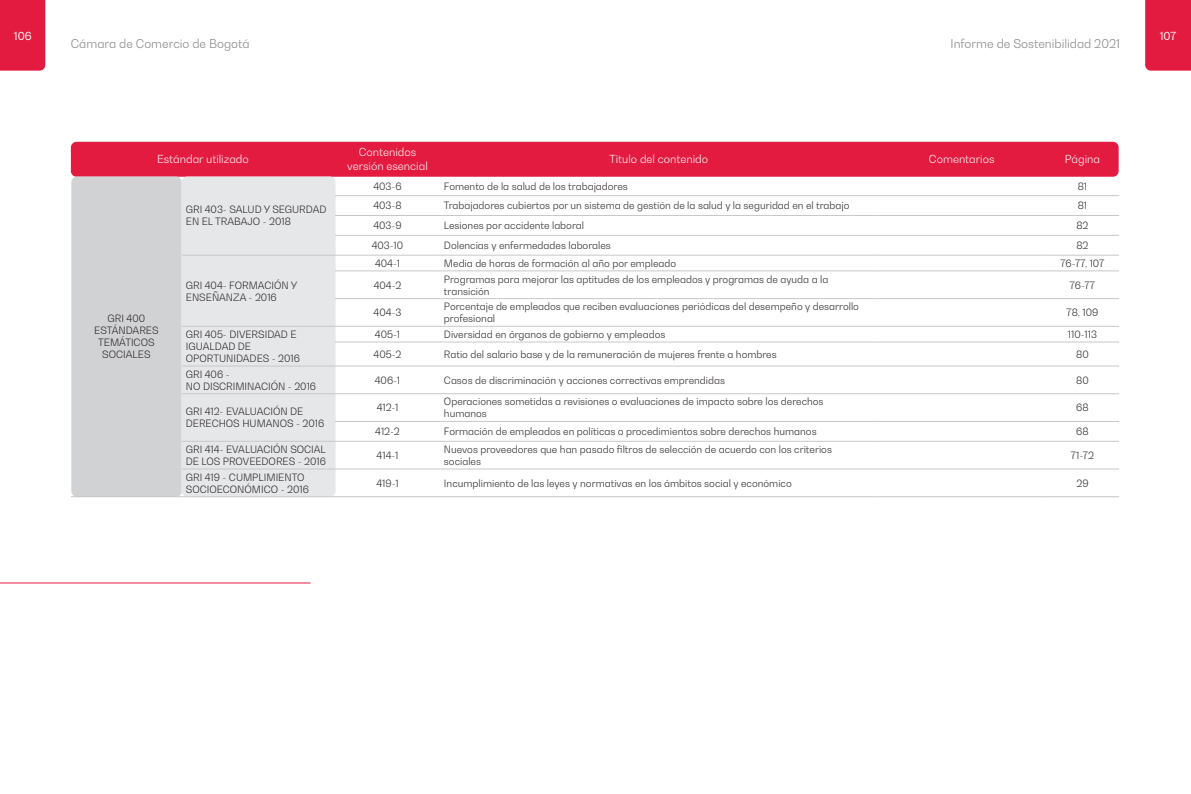
<style>
.page{position:relative;width:1191px;height:794px;background:#fff}
.page>*{position:absolute;margin:0;border:0;box-sizing:border-box;transform-origin:0 0}
.t1{font:300 12px "Bw Gradual";color:#808285}
.t2{font:300 11px "Bw Gradual";color:#fff}
.t3{font:11px "Bw Gradual";color:#fff}
.t4{font:300 10px/12px "Bw Gradual";color:#231f20}
</style>
<div class="page">
<div style="left:1145px;top:0;width:46px;height:71px;background:#e31b40"></div>
<div style="left:0;top:0;width:45px;height:71px;background:#e31b40"></div>
<div style="left:71px;top:142px;width:1047px;height:35px;background:#e31b40;border-radius:6px"></div>
<div style="left:71px;top:176px;width:111px;height:321px;background:#d1d2d4;border-radius:6px"></div>
<div style="left:181px;top:176px;width:154px;height:321px;background:#e6e7e9;border-radius:6px"></div>
<hr style="left:71px;top:496px;width:111px;height:1px;background:#c7c8ca">
<hr style="left:335px;top:195px;width:105px;height:1px;background:#c7c8ca">
<hr style="left:440px;top:195px;width:437px;height:1px;background:#c7c8ca">
<hr style="left:877px;top:195px;width:168px;height:1px;background:#c7c8ca">
<hr style="left:1045px;top:195px;width:74px;height:1px;background:#c7c8ca">
<hr style="left:335px;top:215px;width:105px;height:1px;background:#c7c8ca">
<hr style="left:440px;top:215px;width:437px;height:1px;background:#c7c8ca">
<hr style="left:877px;top:215px;width:168px;height:1px;background:#c7c8ca">
<hr style="left:1045px;top:215px;width:74px;height:1px;background:#c7c8ca">
<hr style="left:335px;top:235px;width:105px;height:1px;background:#c7c8ca">
<hr style="left:440px;top:235px;width:437px;height:1px;background:#c7c8ca">
<hr style="left:877px;top:235px;width:168px;height:1px;background:#c7c8ca">
<hr style="left:1045px;top:235px;width:74px;height:1px;background:#c7c8ca">
<hr style="left:182px;top:255px;width:153px;height:1px;background:#c7c8ca">
<hr style="left:335px;top:255px;width:105px;height:1px;background:#c7c8ca">
<hr style="left:440px;top:255px;width:437px;height:1px;background:#c7c8ca">
<hr style="left:877px;top:255px;width:168px;height:1px;background:#c7c8ca">
<hr style="left:1045px;top:255px;width:74px;height:1px;background:#c7c8ca">
<hr style="left:335px;top:271px;width:105px;height:1px;background:#c7c8ca">
<hr style="left:440px;top:271px;width:437px;height:1px;background:#c7c8ca">
<hr style="left:877px;top:271px;width:168px;height:1px;background:#c7c8ca">
<hr style="left:1045px;top:271px;width:74px;height:1px;background:#c7c8ca">
<hr style="left:335px;top:298px;width:105px;height:1px;background:#c7c8ca">
<hr style="left:440px;top:298px;width:437px;height:1px;background:#c7c8ca">
<hr style="left:877px;top:298px;width:168px;height:1px;background:#c7c8ca">
<hr style="left:1045px;top:298px;width:74px;height:1px;background:#c7c8ca">
<hr style="left:182px;top:326px;width:153px;height:1px;background:#c7c8ca">
<hr style="left:335px;top:326px;width:105px;height:1px;background:#c7c8ca">
<hr style="left:440px;top:326px;width:437px;height:1px;background:#c7c8ca">
<hr style="left:877px;top:326px;width:168px;height:1px;background:#c7c8ca">
<hr style="left:1045px;top:326px;width:74px;height:1px;background:#c7c8ca">
<hr style="left:335px;top:342px;width:105px;height:1px;background:#c7c8ca">
<hr style="left:440px;top:342px;width:437px;height:1px;background:#c7c8ca">
<hr style="left:877px;top:342px;width:168px;height:1px;background:#c7c8ca">
<hr style="left:1045px;top:342px;width:74px;height:1px;background:#c7c8ca">
<hr style="left:182px;top:366px;width:153px;height:1px;background:#c7c8ca">
<hr style="left:335px;top:366px;width:105px;height:1px;background:#c7c8ca">
<hr style="left:440px;top:366px;width:437px;height:1px;background:#c7c8ca">
<hr style="left:877px;top:366px;width:168px;height:1px;background:#c7c8ca">
<hr style="left:1045px;top:366px;width:74px;height:1px;background:#c7c8ca">
<hr style="left:182px;top:393px;width:153px;height:1px;background:#c7c8ca">
<hr style="left:335px;top:393px;width:105px;height:1px;background:#c7c8ca">
<hr style="left:440px;top:393px;width:437px;height:1px;background:#c7c8ca">
<hr style="left:877px;top:393px;width:168px;height:1px;background:#c7c8ca">
<hr style="left:1045px;top:393px;width:74px;height:1px;background:#c7c8ca">
<hr style="left:335px;top:421px;width:105px;height:1px;background:#c7c8ca">
<hr style="left:440px;top:421px;width:437px;height:1px;background:#c7c8ca">
<hr style="left:877px;top:421px;width:168px;height:1px;background:#c7c8ca">
<hr style="left:1045px;top:421px;width:74px;height:1px;background:#c7c8ca">
<hr style="left:182px;top:441px;width:153px;height:1px;background:#c7c8ca">
<hr style="left:335px;top:441px;width:105px;height:1px;background:#c7c8ca">
<hr style="left:440px;top:441px;width:437px;height:1px;background:#c7c8ca">
<hr style="left:877px;top:441px;width:168px;height:1px;background:#c7c8ca">
<hr style="left:1045px;top:441px;width:74px;height:1px;background:#c7c8ca">
<hr style="left:182px;top:469px;width:153px;height:1px;background:#c7c8ca">
<hr style="left:335px;top:469px;width:105px;height:1px;background:#c7c8ca">
<hr style="left:440px;top:469px;width:437px;height:1px;background:#c7c8ca">
<hr style="left:877px;top:469px;width:168px;height:1px;background:#c7c8ca">
<hr style="left:1045px;top:469px;width:74px;height:1px;background:#c7c8ca">
<hr style="left:182px;top:496px;width:153px;height:1px;background:#c7c8ca">
<hr style="left:335px;top:496px;width:105px;height:1px;background:#c7c8ca">
<hr style="left:440px;top:496px;width:437px;height:1px;background:#c7c8ca">
<hr style="left:877px;top:496px;width:168px;height:1px;background:#c7c8ca">
<hr style="left:1045px;top:496px;width:74px;height:1px;background:#c7c8ca">
<hr style="left:0;top:583px;width:310px;height:1px;background:#e31b40">
<p class="t3" style="left:14px;top:28px;width:19px">106</p>
<p class="t3" style="left:1159px;top:28px;width:18px">107</p>
<p class="t1" style="left:71px;top:35px;width:180px">Cámara de Comercio de Bogotá</p>
<p class="t1" style="left:950px;top:35px;width:171px">Informe de Sostenibilidad 2021</p>
<p class="t2" style="left:157px;top:152px;width:93px">Estándar utilizado</p>
<p class="t2" style="left:359px;top:145px;width:59px">Contenidos</p>
<p class="t2" style="left:347px;top:158px;width:82px">versión esencial</p>
<p class="t2" style="left:609px;top:152px;width:100px">Titulo del contenido</p>
<p class="t2" style="left:929px;top:152px;width:67px">Comentarios</p>
<p class="t2" style="left:1064px;top:152px;width:37px">Página</p>
<p class="t4" style="left:186px;top:203px;width:142px">GRI 403- SALUD Y SEGURDAD<br>EN EL TRABAJO - 2018</p>
<p class="t4" style="left:373px;top:180px;width:30px">403-6</p>
<p class="t4" style="left:444px;top:180px;width:185px">Fomento de la salud de los trabajadores</p>
<p class="t4" style="left:1077px;top:180px;width:11px">81</p>
<p class="t4" style="left:373px;top:199px;width:30px">403-8</p>
<p class="t4" style="left:444px;top:199px;width:407px">Trabajadores cubiertos por un sistema de gestión de la salud y la seguridad en el trabajo</p>
<p class="t4" style="left:1077px;top:199px;width:11px">81</p>
<p class="t4" style="left:373px;top:219px;width:30px">403-9</p>
<p class="t4" style="left:444px;top:219px;width:142px">Lesiones por accidente laboral</p>
<p class="t4" style="left:1076px;top:219px;width:14px">82</p>
<p class="t4" style="left:372px;top:239px;width:33px">403-10</p>
<p class="t4" style="left:444px;top:239px;width:168px">Dolencias y enfermedades laborales</p>
<p class="t4" style="left:1076px;top:239px;width:14px">82</p>
<p class="t4" style="left:108px;top:312px;width:39px">GRI 400</p>
<p class="t4" style="left:94px;top:324px;width:66px">ESTÁNDARES</p>
<p class="t4" style="left:98px;top:336px;width:58px">TEMÁTICOS</p>
<p class="t4" style="left:102px;top:348px;width:50px">SOCIALES</p>
<p class="t4" style="left:186px;top:279px;width:113px">GRI 404- FORMACIÓN Y</p>
<p class="t4" style="left:186px;top:291px;width:92px">ENSEÑANZA - 2016</p>
<p class="t4" style="left:186px;top:328px;width:112px">GRI 405- DIVERSIDAD E<br>IGUALDAD DE</p>
<p class="t4" style="left:186px;top:352px;width:116px">OPORTUNIDADES - 2016</p>
<p class="t4" style="left:375px;top:257px;width:26px">404-1</p>
<p class="t4" style="left:444px;top:257px;width:234px">Media de horas de formación al año por empleado</p>
<p class="t4" style="left:1060px;top:257px;width:45px">76-77, 107</p>
<p class="t4" style="left:374px;top:279px;width:29px">404-2</p>
<p class="t4" style="left:444px;top:273px;width:386px">Programas para mejorar las aptitudes de los empleados y programas de ayuda a la</p>
<p class="t4" style="left:444px;top:285px;width:47px">transición</p>
<p class="t4" style="left:1069px;top:279px;width:27px">76-77</p>
<p class="t4" style="left:373px;top:306px;width:29px">404-3</p>
<p class="t4" style="left:444px;top:300px;width:416px">Porcentaje de empleados que reciben evaluaciones periódicas del desempeño y desarrollo profesional</p>
<p class="t4" style="left:1066px;top:306px;width:33px">78, 109</p>
<p class="t4" style="left:375px;top:328px;width:27px">405-1</p>
<p class="t4" style="left:444px;top:328px;width:223px">Diversidad en órganos de gobierno y empleados</p>
<p class="t4" style="left:1068px;top:328px;width:31px">110-113</p>
<p class="t4" style="left:373px;top:348px;width:29px">405-2</p>
<p class="t4" style="left:444px;top:348px;width:334px">Ratio del salario base y de la remuneración de mujeres frente a hombres</p>
<p class="t4" style="left:1076px;top:348px;width:14px">80</p>
<p class="t4" style="left:186px;top:368px;width:45px">GRI 406 -</p>
<p class="t4" style="left:186px;top:380px;width:132px">NO DISCRIMINACIÓN - 2016</p>
<p class="t4" style="left:375px;top:374px;width:27px">406-1</p>
<p class="t4" style="left:444px;top:374px;width:282px">Casos de discriminación y acciones correctivas emprendidas</p>
<p class="t4" style="left:1076px;top:374px;width:14px">80</p>
<p class="t4" style="left:186px;top:405px;width:119px">GRI 412- EVALUACIÓN DE</p>
<p class="t4" style="left:186px;top:417px;width:140px">DERECHOS HUMANOS - 2016</p>
<p class="t4" style="left:377px;top:401px;width:23px">412-1</p>
<p class="t4" style="left:444px;top:395px;width:381px">Operaciones sometidas a revisiones o evaluaciones de impacto sobre los derechos</p>
<p class="t4" style="left:444px;top:407px;width:44px">humanos</p>
<p class="t4" style="left:1076px;top:401px;width:14px">68</p>
<p class="t4" style="left:375px;top:425px;width:26px">412-2</p>
<p class="t4" style="left:444px;top:425px;width:374px">Formación de empleados en políticas o procedimientos sobre derechos humanos</p>
<p class="t4" style="left:1076px;top:425px;width:14px">68</p>
<p class="t4" style="left:186px;top:443px;width:141px">GRI 414- EVALUACIÓN SOCIAL<br>DE LOS PROVEEDORES - 2016</p>
<p class="t4" style="left:377px;top:449px;width:23px">414-1</p>
<p class="t4" style="left:444px;top:443px;width:389px">Nuevos proveedores que han pasado filtros de selección de acuerdo con los criterios</p>
<p class="t4" style="left:444px;top:455px;width:39px">sociales</p>
<p class="t4" style="left:1070px;top:449px;width:25px">71-72</p>
<p class="t4" style="left:186px;top:471px;width:120px">GRI 419 - CUMPLIMIENTO</p>
<p class="t4" style="left:186px;top:483px;width:124px">SOCIOECONÓMICO - 2016</p>
<p class="t4" style="left:376px;top:477px;width:24px">419-1</p>
<p class="t4" style="left:444px;top:477px;width:349px">Incumplimiento de las leyes y normativas en los ámbitos social y económico</p>
<p class="t4" style="left:1076px;top:477px;width:14px">29</p>
</div>
